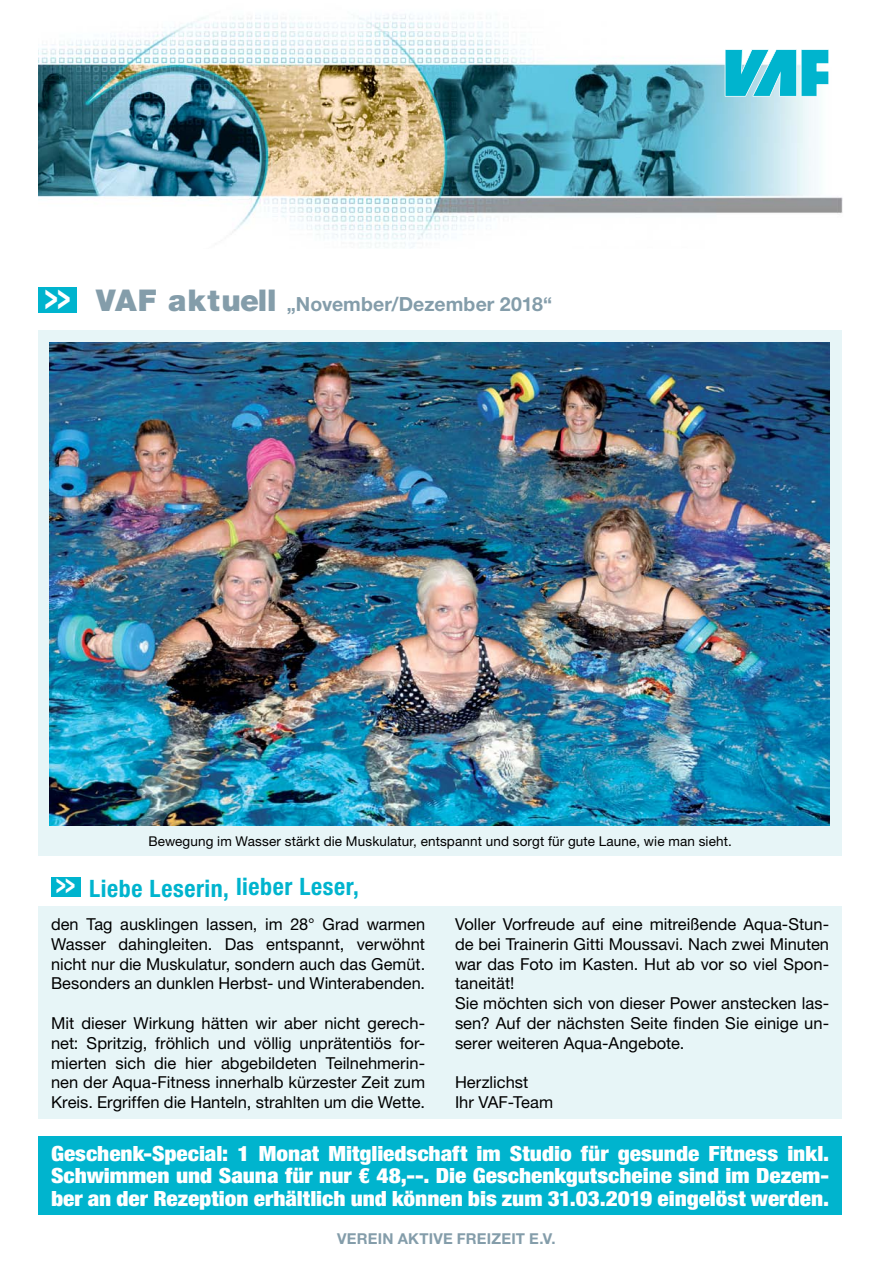
<style>
.page{position:relative;width:893px;height:1263px;background:#fff}
.page>*{position:absolute;margin:0;border:0;box-sizing:border-box;transform-origin:0 0}
.t1{font:700 condensed 24px "Helvetica Neue LT Std";letter-spacing:.025em;color:#00b4ce}
.t2{font:900 condensed 21px/22.5px "Helvetica Neue LT Std";color:#fff;text-align:justify;scale:1.11 1}
.t3{font:700 19.5px "Helvetica Neue LT Std";letter-spacing:.005em;color:#849daa}
.t4{font:16.5px/19.8px "Helvetica Neue LT Std";color:#000;text-align:justify}
.t5{font:700 15px "Helvetica Neue LT Std";letter-spacing:.015em;color:#849daa}
.t6{font:13.5px "Helvetica Neue LT Std";letter-spacing:.01em;color:#000}
.s1{font-stretch:expanded;font-size:37.8px;color:#fff}
.s2{font-weight:900;font-size:30px}
.s3{font-stretch:expanded;font-size:28.5px;color:#fff}
</style>
<div class="page">
<img style="left:38px;top:14px;width:805px;height:234px">
<svg style="left:725px;top:49px;width:104px;height:48px;background:#3fc5d9"></svg>
<div style="left:38px;top:287px;width:39px;height:26px;background:#00b4ce"></div>
<div style="left:38px;top:907px;width:804px;height:212px;background:#e7f5f7"></div>
<div style="left:38px;top:330px;width:804px;height:525px;background:#e7f5f7"></div>
<div style="left:38px;top:1136px;width:804px;height:79px;background:#00b4ce"></div>
<div style="left:51px;top:877px;width:29px;height:20px;background:#00b4ce"></div>
<img style="left:50px;top:342px;width:779px;height:483px">
<p class="t3" style="left:45px;top:292px;width:509px"><span class="s1">&gt;&gt;</span> <span class="s2">VAF aktuell</span> „November/Dezember 2018“</p>
<p class="t6" style="left:148px;top:833px;width:585px">Bewegung im Wasser stärkt die Muskulatur, entspannt und sorgt für gute Laune, wie man sieht.</p>
<h1 class="t1" style="left:56px;top:873px;width:305px"><span class="s3">&gt;&gt;</span> Liebe Leserin, lieber Leser,</h1>
<p class="t4" style="left:51px;top:914px;width:376px">den Tag ausklingen lassen, im 28° Grad warmen Wasser dahingleiten. Das entspannt, verwöhnt nicht nur die Muskulatur, sondern auch das Gemüt.<br>Besonders an dunklen Herbst- und Winterabenden.</p>
<p class="t4" style="left:51px;top:1013px;width:376px">Mit dieser Wirkung hätten wir aber nicht gerech&shy;net: Spritzig, fröhlich und völlig unprätentiös for&shy;mierten sich die hier abgebildeten Teilnehmerin&shy;nen der Aqua-Fitness innerhalb kürzester Zeit zum Kreis. Ergriffen die Hanteln, strahlten um die Wette.</p>
<p class="t4" style="left:455px;top:914px;width:376px;text-align:left">Voller Vorfreude auf eine mitreißende Aqua-Stun&shy;de bei Trainerin Gitti Moussavi. Nach zwei Minuten war das Foto im Kasten. Hut ab vor so viel Spon&shy;taneität!<br>Sie möchten sich von dieser Power anstecken las&shy;sen? Auf der nächsten Seite finden Sie einige un&shy;serer weiteren Aqua-Angebote.</p>
<p class="t4" style="left:455px;top:1072px;width:100px">Herzlichst<br>Ihr VAF-Team</p>
<p class="t2" style="left:51px;top:1142px;width:703px">Geschenk-Special: 1 Monat Mitgliedschaft im Studio für gesunde Fitness inkl.<br>Schwimmen und Sauna für nur € 48,--. Die Geschenkgutscheine sind im Dezem&shy;ber an der Rezeption erhältlich und können bis zum 31.03.2019 eingelöst werden.</p>
<p class="t5" style="left:337px;top:1230px;width:220px">Verein aktive Freizeit E.V.</p>
</div>
